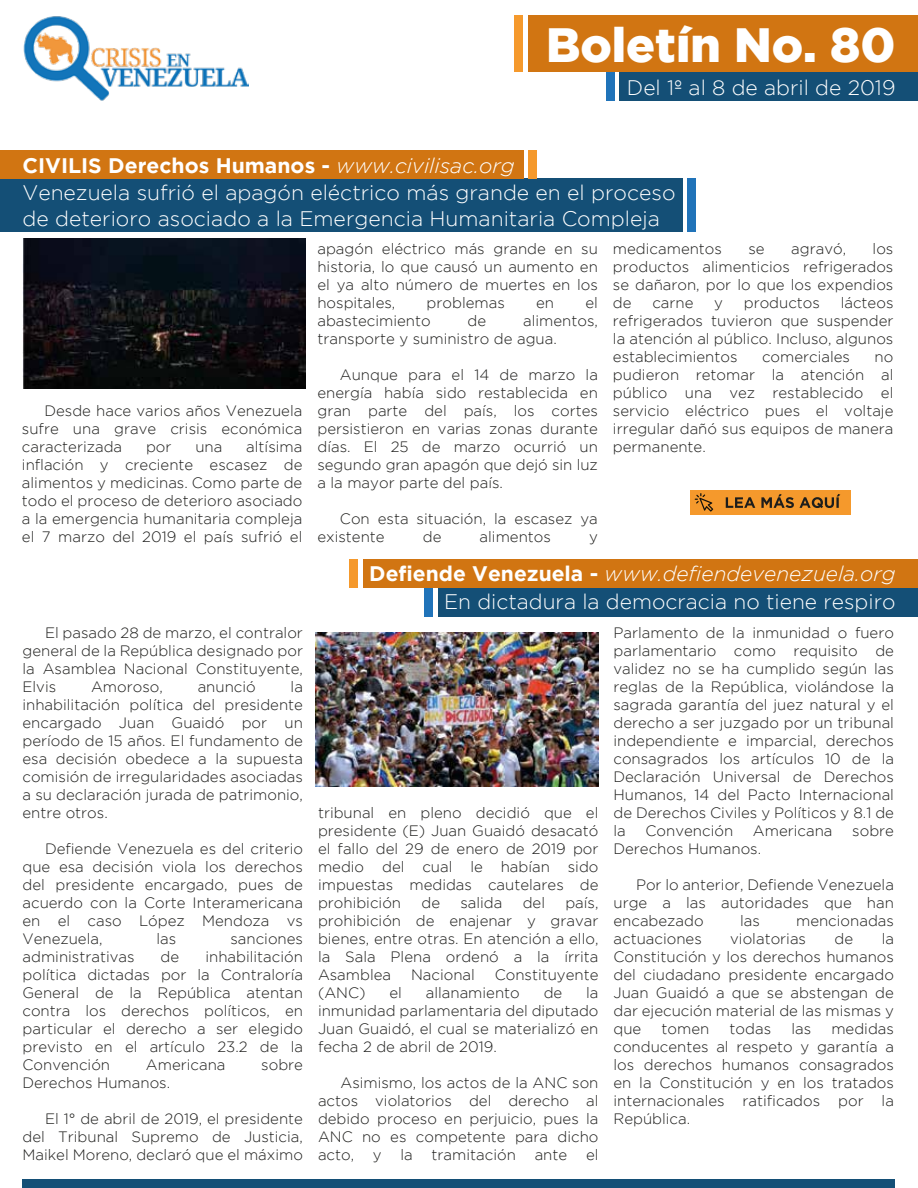
<style>
.page{position:relative;width:918px;height:1188px;background:#fff}
.page>*{position:absolute;margin:0;border:0;box-sizing:border-box;transform-origin:0 0}
.t1{font:900 48px "Gotham";color:#fff}
.t2{font:300 21px/25.2px "Gotham";color:#fff}
.t3{font:700 21px "Gotham";color:#fff}
.t4{font:300 15px/18px "Gotham";color:#1d1d1b;text-align:justify}
.s1{font-weight:300;font-style:italic}
.s2{font-weight:700}
.s3{font-style:italic}
</style>
<div class="page">
<div style="left:528px;top:15px;width:390px;height:57px;background:#d17512"></div>
<div style="left:514px;top:15px;width:10px;height:57px;background:#f5992c"></div>
<div style="left:620px;top:72px;width:298px;height:28px;background:#144f76"></div>
<div style="left:606px;top:72px;width:9px;height:28px;background:#2073b9"></div>
<img style="left:23px;top:16px;width:226px;height:84px">
<div style="left:0;top:178px;width:682px;height:54px;background:#144f76"></div>
<div style="left:687px;top:178px;width:9px;height:54px;background:#2073b9"></div>
<div style="left:0;top:150px;width:524px;height:28px;background:#d17512"></div>
<div style="left:528px;top:150px;width:9px;height:28px;background:#f5992c"></div>
<img style="left:22px;top:238px;width:284px;height:150px">
<div style="left:690px;top:490px;width:161px;height:25px;background:#f5992c"></div>
<svg style="left:695px;top:493px;width:18px;height:19px"></svg>
<svg style="left:726px;top:497px;width:29px;height:11px"></svg>
<svg style="left:761px;top:494px;width:33px;height:14px"></svg>
<svg style="left:800px;top:494px;width:40px;height:14px"></svg>
<div style="left:363px;top:560px;width:555px;height:28px;background:#d17512"></div>
<div style="left:350px;top:560px;width:8px;height:28px;background:#f5992c"></div>
<div style="left:438px;top:588px;width:480px;height:28px;background:#144f76"></div>
<div style="left:424px;top:588px;width:10px;height:28px;background:#2073b9"></div>
<img style="left:315px;top:632px;width:283px;height:154px">
<div style="left:22px;top:1179px;width:874px;height:9px;background:#144f76"></div>
<h2 class="t3" style="left:22px;top:153px;width:494px">CIVILIS Derechos Humanos - <span class="s1">www.civilisac.org</span></h2>
<h1 class="t1" style="left:546px;top:17px;width:351px">Boletín No. 80</h1>
<h2 class="t2" style="left:627px;top:74px;width:270px">Del 1º al 8 de abril de 2019</h2>
<h2 class="t2" style="left:22px;top:180px;width:655px">Venezuela sufrió el apagón eléctrico más grande en el proceso de deterioro asociado a la Emergencia Humanitaria Compleja</h2>
<p class="t4" style="left:22px;top:401px;width:282px;text-indent:22px">Desde hace varios años Venezuela sufre una grave crisis económica caracterizada</p>
<p class="t4" style="left:22px;top:437px;width:282px;text-indent:224px">altísima inflación y creciente escasez de alimentos y medicinas. Como parte de todo el proceso de deterioro asociado a la emergencia humanitaria compleja el 7 marzo del 2019 el país sufrió el</p>
<p class="t4" style="left:146px;top:437px;width:27px">por</p>
<p class="t4" style="left:195px;top:437px;width:28px">una</p>
<p class="t4" style="left:22px;top:623px;width:282px;text-indent:22px">El pasado 28 de marzo, el contralor general de la República designado por la Asamblea Nacional Constituyente, Elvis</p>
<p class="t4" style="left:22px;top:677px;width:282px;text-indent:268px">la inhabilitación política del presidente encargado Juan Guaidó por un período de 15 años. El fundamento de esa decisión obedece a la supuesta comisión de irregularidades asociadas a su declaración jurada de patrimonio, entre otros.</p>
<p class="t4" style="left:22px;top:839px;width:282px;text-indent:22px">Defiende Venezuela es del criterio que esa decisión viola los derechos del presidente encargado, pues de acuerdo con la Corte Interamericana en el caso López Mendoza vs Venezuela,</p>
<p class="t4" style="left:91px;top:677px;width:73px">Amoroso,</p>
<p class="t4" style="left:198px;top:677px;width:60px">anunció</p>
<p class="t4" style="left:157px;top:929px;width:21px">las</p>
<p class="t4" style="left:230px;top:929px;width:74px">sanciones</p>
<p class="t4" style="left:22px;top:947px;width:114px">administrativas</p>
<p class="t4" style="left:161px;top:947px;width:20px">de</p>
<p class="t4" style="left:22px;top:947px;width:282px;text-indent:183px">inhabilitación política dictadas por la Contraloría General de la República atentan contra los derechos políticos, en particular el derecho a ser elegido previsto en el artículo 23.2 de la Convención</p>
<p class="t4" style="left:146px;top:1055px;width:81px">Americana</p>
<p class="t4" style="left:261px;top:1055px;width:43px">sobre</p>
<p class="t4" style="left:22px;top:1073px;width:149px">Derechos Humanos.</p>
<p class="t4" style="left:22px;top:1109px;width:282px;text-indent:22px">El 1° de abril de 2019, el presidente del Tribunal Supremo de Justicia, Maikel Moreno, declaró que el máximo</p>
<p class="t4" style="left:317px;top:239px;width:282px">apagón eléctrico más grande en su historia, lo que causó un aumento en el ya alto número de muertes en los hospitales,</p>
<p class="t4" style="left:427px;top:293px;width:80px">problemas</p>
<p class="t4" style="left:536px;top:293px;width:19px">en</p>
<p class="t4" style="left:585px;top:293px;width:14px">el</p>
<p class="t4" style="left:317px;top:311px;width:115px">abastecimiento</p>
<p class="t4" style="left:468px;top:311px;width:20px">de</p>
<p class="t4" style="left:317px;top:311px;width:282px;text-indent:206px">alimentos, transporte y suministro de agua.</p>
<p class="t4" style="left:317px;top:365px;width:282px;text-indent:22px">Aunque para el 14 de marzo la energía había sido restablecida en gran parte del país, los cortes persistieron en varias zonas durante días. El 25 de marzo ocurrió un segundo gran apagón que dejó sin luz a la mayor parte del país.</p>
<p class="t4" style="left:317px;top:509px;width:282px;text-indent:22px">Con esta situación, la escasez ya existente</p>
<p class="t4" style="left:423px;top:527px;width:20px">de</p>
<p class="t4" style="left:480px;top:527px;width:73px">alimentos</p>
<p class="t4" style="left:589px;top:527px;width:10px">y</p>
<p class="t4" style="left:613px;top:239px;width:282px;text-indent:260px">los productos alimenticios refrigerados se dañaron, por lo que los expendios de</p>
<p class="t4" style="left:613px;top:239px;width:111px">medicamentos</p>
<p class="t4" style="left:749px;top:239px;width:18px">se</p>
<p class="t4" style="left:791px;top:239px;width:56px">agravó,</p>
<p class="t4" style="left:613px;top:293px;width:282px;text-indent:228px">lácteos refrigerados tuvieron que suspender la atención al público. Incluso, algunos establecimientos</p>
<p class="t4" style="left:652px;top:293px;width:43px">carne</p>
<p class="t4" style="left:714px;top:293px;width:10px">y</p>
<p class="t4" style="left:744px;top:293px;width:78px">productos</p>
<p class="t4" style="left:762px;top:347px;width:90px">comerciales</p>
<p class="t4" style="left:613px;top:347px;width:282px;text-indent:262px">no pudieron retomar la atención al público una vez restablecido el servicio eléctrico pues el voltaje irregular dañó sus equipos de manera permanente.</p>
<h2 class="t2" style="left:369px;top:559px;width:528px;line-height:28px;text-align:right"><span class="s2">Defiende Venezuela -</span> <span class="s3">www.defiendevenezuela.org<br></span>En dictadura la democracia no tiene respiro</h2>
<p class="t4" style="left:318px;top:803px;width:282px">tribunal en pleno decidió que el presidente (E) Juan Guaidó desacató el fallo del 29 de enero de 2019 por medio del cual le habían sido impuestas medidas cautelares de prohibición</p>
<p class="t4" style="left:421px;top:893px;width:20px">de</p>
<p class="t4" style="left:460px;top:893px;width:44px">salida</p>
<p class="t4" style="left:523px;top:893px;width:24px">del</p>
<p class="t4" style="left:318px;top:893px;width:282px;text-indent:247px">país, prohibición de enajenar y gravar bienes, entre otras. En atención a ello, la Sala Plena ordenó a la írrita Asamblea</p>
<p class="t4" style="left:411px;top:965px;width:65px">Nacional</p>
<p class="t4" style="left:495px;top:965px;width:105px">Constituyente</p>
<p class="t4" style="left:318px;top:983px;width:282px;text-indent:268px">la inmunidad parlamentaria del diputado Juan Guaidó, el cual se materializó en fecha 2 de abril de 2019.</p>
<p class="t4" style="left:318px;top:1073px;width:282px;text-indent:22px">Asimismo, los actos de la ANC son actos violatorios del derecho al debido proceso en perjuicio, pues la ANC no es competente para dicho acto, y</p>
<p class="t4" style="left:318px;top:983px;width:49px">(ANC)</p>
<p class="t4" style="left:389px;top:983px;width:14px">el</p>
<p class="t4" style="left:426px;top:983px;width:96px">allanamiento</p>
<p class="t4" style="left:544px;top:983px;width:20px">de</p>
<p class="t4" style="left:401px;top:1145px;width:14px">la</p>
<p class="t4" style="left:432px;top:1145px;width:86px">tramitación</p>
<p class="t4" style="left:535px;top:1145px;width:34px">ante</p>
<p class="t4" style="left:586px;top:1145px;width:14px">el</p>
<p class="t4" style="left:614px;top:623px;width:282px">Parlamento de la inmunidad o fuero parlamentario como requisito de validez no se ha cumplido según las reglas de la República, violándose la sagrada garantía del juez natural y el derecho a ser juzgado por un tribunal independiente e imparcial, derechos consagrados los artículos 10 de la Declaración Universal de Derechos Humanos, 14 del Pacto Internacional de Derechos Civiles y Políticos y 8.1 de la</p>
<p class="t4" style="left:646px;top:821px;width:89px">Convención</p>
<p class="t4" style="left:753px;top:821px;width:81px">Americana</p>
<p class="t4" style="left:852px;top:821px;width:43px">sobre</p>
<p class="t4" style="left:614px;top:839px;width:149px">Derechos Humanos.</p>
<p class="t4" style="left:613px;top:875px;width:282px;text-indent:23px">Por lo anterior, Defiende Venezuela urge a las autoridades que han encabezado</p>
<p class="t4" style="left:740px;top:911px;width:21px">las</p>
<p class="t4" style="left:796px;top:911px;width:99px">mencionadas</p>
<p class="t4" style="left:613px;top:929px;width:282px;text-indent:268px">la Constitución y los derechos humanos del ciudadano presidente encargado Juan Guaidó a que se abstengan de dar ejecución material de las mismas y que</p>
<p class="t4" style="left:613px;top:929px;width:90px">actuaciones</p>
<p class="t4" style="left:730px;top:929px;width:77px">violatorias</p>
<p class="t4" style="left:835px;top:929px;width:20px">de</p>
<p class="t4" style="left:613px;top:1019px;width:282px;text-indent:218px">medidas conducentes al respeto y garantía a los derechos humanos consagrados en la Constitución y en los tratados internacionales ratificados por la República.</p>
<p class="t4" style="left:662px;top:1019px;width:49px">tomen</p>
<p class="t4" style="left:730px;top:1019px;width:43px">todas</p>
<p class="t4" style="left:791px;top:1019px;width:21px">las</p>
</div>
